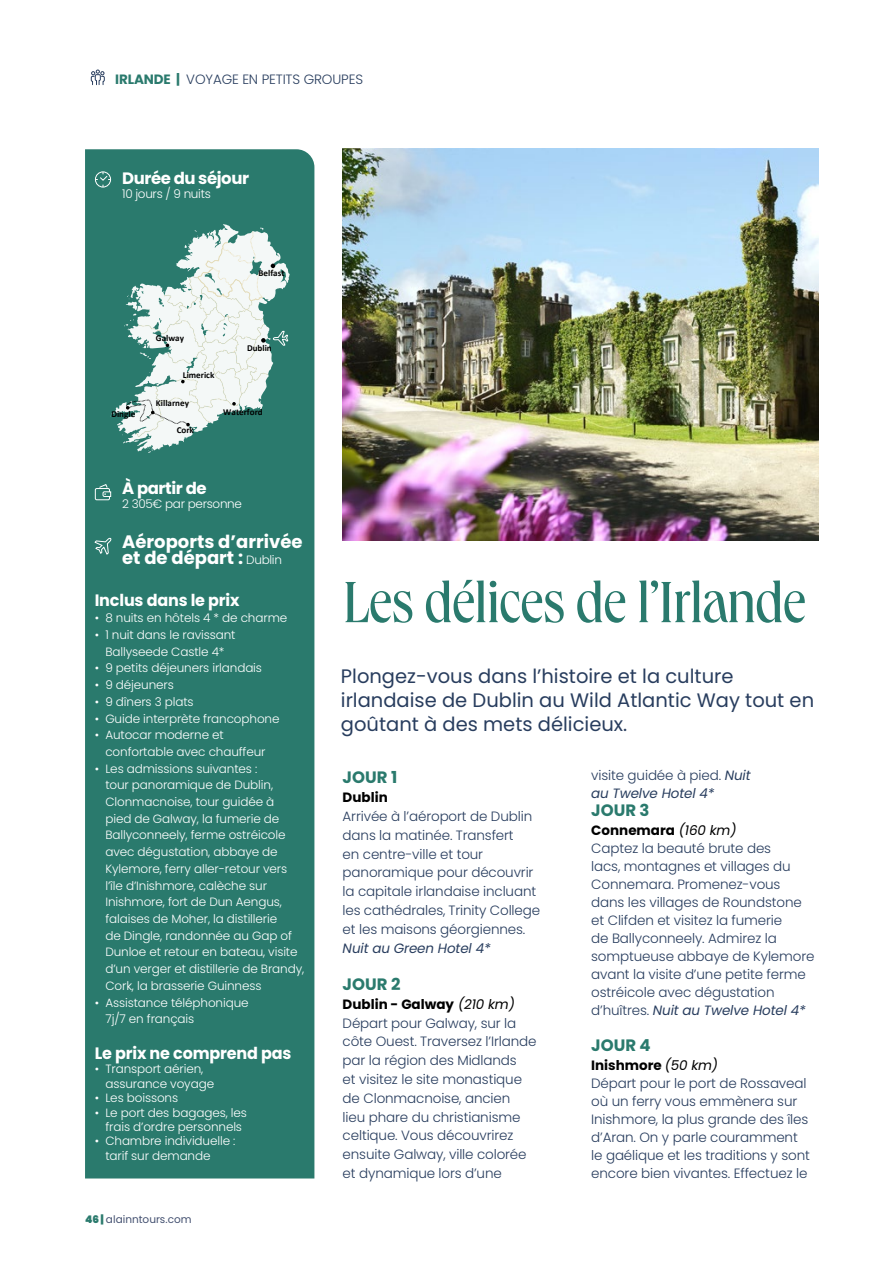
<style>
.page{position:relative;width:893px;height:1263px;background:#fff}
.page>*{position:absolute;margin:0;border:0;box-sizing:border-box;transform-origin:0 0}
.t1{font:60px "Queens Condensed";letter-spacing:-.02em;color:#2a7a6d}
.t2{font:19.5px/24px "Poppins";color:#283d5e}
.t3{font:700 18px/16px "Poppins";color:#fff}
.t4{font:700 16.5px "Poppins";letter-spacing:-.01em;color:#fff}
.t5{font:700 16.5px "Poppins";color:#2a7a6d}
.t6{font:300 13.5px/18.1px "Poppins";letter-spacing:-.01em;color:#283d5e}
.t7{font:italic 13.5px/18.1px "Poppins";letter-spacing:-.01em;color:#283d5e}
.t8{font:700 13.5px "Poppins";color:#000}
.t9{font:300 12px/16.6px "Poppins";letter-spacing:-.01em;color:#fff}
.t10{font:10.5px "Poppins";color:#435070}
.t11{font:700 9.15px "Calibri";color:#000}
.s1{font-weight:700;color:#2a7a6d}
.s2{font-weight:300;font-size:12px}
.s3{font-weight:900;color:#2a7a6d}
.s4{font-weight:700;color:#000}
.s5{font-weight:400;font-style:italic;color:#000}
.s6{font-weight:300;font-style:normal}
.s7{font-weight:400;font-style:italic}
</style>
<div class="page">
<svg style="left:91px;top:69px;width:14px;height:16px"></svg>
<img style="left:343px;top:149px;width:476px;height:392px">
<div style="left:85px;top:149px;width:229px;height:1029px;background:#2a7a6d"></div>
<svg style="left:95px;top:171px;width:16px;height:17px"></svg>
<svg style="left:94px;top:530px;width:18px;height:28px"></svg>
<div style="left:95px;top:488px;width:15px;height:12px;border:1px solid #fff"></div>
<svg style="left:99px;top:484px;width:12px;height:13px"></svg>
<svg style="left:110px;top:224px;width:180px;height:229px"></svg>
<p class="t6" style="left:115px;top:70px;width:249px"><span class="s1">IRLANDE |</span> VOYAGE EN PETITS GROUPES</p>
<p class="t4" style="left:122px;top:168px;width:128px">Durée du séjour</p>
<p class="t9" style="left:122px;top:186px;width:90px">10 jours / 9 nuits</p>
<p class="t11" style="left:259px;top:267px;width:28px">Belfast</p>
<p class="t11" style="left:111px;top:408px;width:25px">Dingle</p>
<p class="t11" style="left:156px;top:331px;width:30px">Galway</p>
<p class="t11" style="left:183px;top:368px;width:33px">Limerick</p>
<p class="t11" style="left:156px;top:396px;width:35px">Killarney</p>
<p class="t11" style="left:177px;top:424px;width:19px">Cork</p>
<p class="t11" style="left:247px;top:342px;width:26px">Dublin</p>
<p class="t11" style="left:223px;top:406px;width:41px">Waterford</p>
<p class="t4" style="left:122px;top:478px;width:86px">À partir de</p>
<p class="t9" style="left:122px;top:495px;width:121px">2 305€ par personne</p>
<h3 class="t3" style="left:122px;top:533px;width:182px">Aéroports d’arrivée et de départ : <span class="s2">Dublin</span></h3>
<p class="t4" style="left:95px;top:590px;width:146px">Inclus dans le prix</p>
<p class="t9" style="left:95px;top:610px;width:194px">• 8 nuits en hôtels 4 * de charme</p>
<p class="t9" style="left:95px;top:626px;width:142px;text-align:center">• 1 nuit dans le ravissant<br>Ballyseede Castle 4*</p>
<p class="t9" style="left:95px;top:660px;width:169px">• 9 petits déjeuners irlandais</p>
<p class="t9" style="left:95px;top:677px;width:81px">• 9 déjeuners</p>
<p class="t9" style="left:95px;top:693px;width:100px">• 9 dîners 3 plats</p>
<p class="t9" style="left:95px;top:710px;width:186px">• Guide interprète francophone</p>
<p class="t9" style="left:105px;top:727px;width:162px;text-indent:-11px">• Autocar moderne et confortable avec chauffeur</p>
<p class="t9" style="left:105px;top:760px;width:200px;text-indent:-11px">• Les admissions suivantes :<br>tour panoramique de Dublin,<br>Clonmacnoise, tour guidée à<br>pied de Galway, la fumerie de<br>Ballyconneely, ferme ostréicole avec dégustation, abbaye de<br>Kylemore, ferry aller-retour vers l’île d’Inishmore, calèche sur<br>Inishmore, fort de Dun Aengus, falaises de Moher, la distillerie<br>de Dingle, randonnée au Gap of<br>Dunloe et retour en bateau, visite d’un verger et distillerie de Brandy,<br>Cork, la brasserie Guinness</p>
<p class="t9" style="left:105px;top:994px;width:145px;text-indent:-11px">• Assistance téléphonique<br>7j/7 en français</p>
<p class="t4" style="left:95px;top:1044px;width:198px">Le prix ne comprend pas</p>
<p class="t9" style="left:105px;top:1062px;width:110px;line-height:14.4px;text-indent:-11px">• Transport aérien, assurance voyage</p>
<p class="t9" style="left:95px;top:1090px;width:85px">• Les boissons</p>
<p class="t9" style="left:95px;top:1105px;width:154px;line-height:14.4px;text-align:center">• Le port des bagages, les frais d’ordre personnels</p>
<p class="t9" style="left:105px;top:1134px;width:132px;line-height:14.4px;text-indent:-11px">• Chambre individuelle : tarif sur demande</p>
<p class="t10" style="left:85px;top:1213px;width:108px"><span class="s3">46 |</span> alainntours.com</p>
<h1 class="t1" style="left:343px;top:564px;width:465px">Les délices de l’Irlande</h1>
<h2 class="t2" style="left:341px;top:664px;width:475px">Plongez-vous dans l’histoire et la culture irlandaise de Dublin au Wild Atlantic Way tout en goûtant à des mets délicieux.</h2>
<p class="t5" style="left:343px;top:768px;width:56px">JOUR 1</p>
<p class="t8" style="left:343px;top:790px;width:47px">Dublin</p>
<p class="t6" style="left:343px;top:807px;width:199px;line-height:18.8px">Arrivée à l’aéroport de Dublin dans la matinée. Transfert<br>en centre-ville et tour panoramique pour découvrir la capitale irlandaise incluant les cathédrales, Trinity College et les maisons géorgiennes.</p>
<p class="t7" style="left:343px;top:939px;width:149px">Nuit au Green Hotel 4*</p>
<p class="t5" style="left:343px;top:975px;width:59px">JOUR 2</p>
<p class="t6" style="left:343px;top:995px;width:195px;line-height:18.8px"><span class="s4">Dublin - Galway</span> <span class="s5">(210 km)<br></span>Départ pour Galway, sur la côte Ouest. Traversez l’Irlande par la région des Midlands<br>et visitez le site monastique de Clonmacnoise, ancien<br>lieu phare du christianisme celtique. Vous découvrirez ensuite Galway, ville colorée et dynamique lors d’une</p>
<p class="t7" style="left:591px;top:766px;width:161px"><span class="s6">visite guidée à pied.</span> Nuit au Twelve Hotel 4*</p>
<p class="t5" style="left:591px;top:801px;width:60px">JOUR 3</p>
<p class="t6" style="left:591px;top:821px;width:225px"><span class="s4">Connemara</span> <span class="s5">(160 km)<br></span>Captez la beauté brute des<br>lacs, montagnes et villages du<br>Connemara. Promenez-vous dans les villages de Roundstone et Clifden et visitez la fumerie<br>de Ballyconneely. Admirez la somptueuse abbaye de Kylemore avant la visite d’une petite ferme ostréicole avec dégustation d’huîtres. <span class="s7">Nuit au Twelve Hotel 4*</span></p>
<p class="t5" style="left:591px;top:1036px;width:61px">JOUR 4</p>
<p class="t6" style="left:591px;top:1056px;width:220px"><span class="s4">Inishmore</span> <span class="s5">(50 km)<br></span>Départ pour le port de Rossaveal où un ferry vous emmènera sur<br>Inishmore, la plus grande des îles d’Aran. On y parle couramment le gaélique et les traditions y sont encore bien vivantes. Effectuez le</p>
</div>
